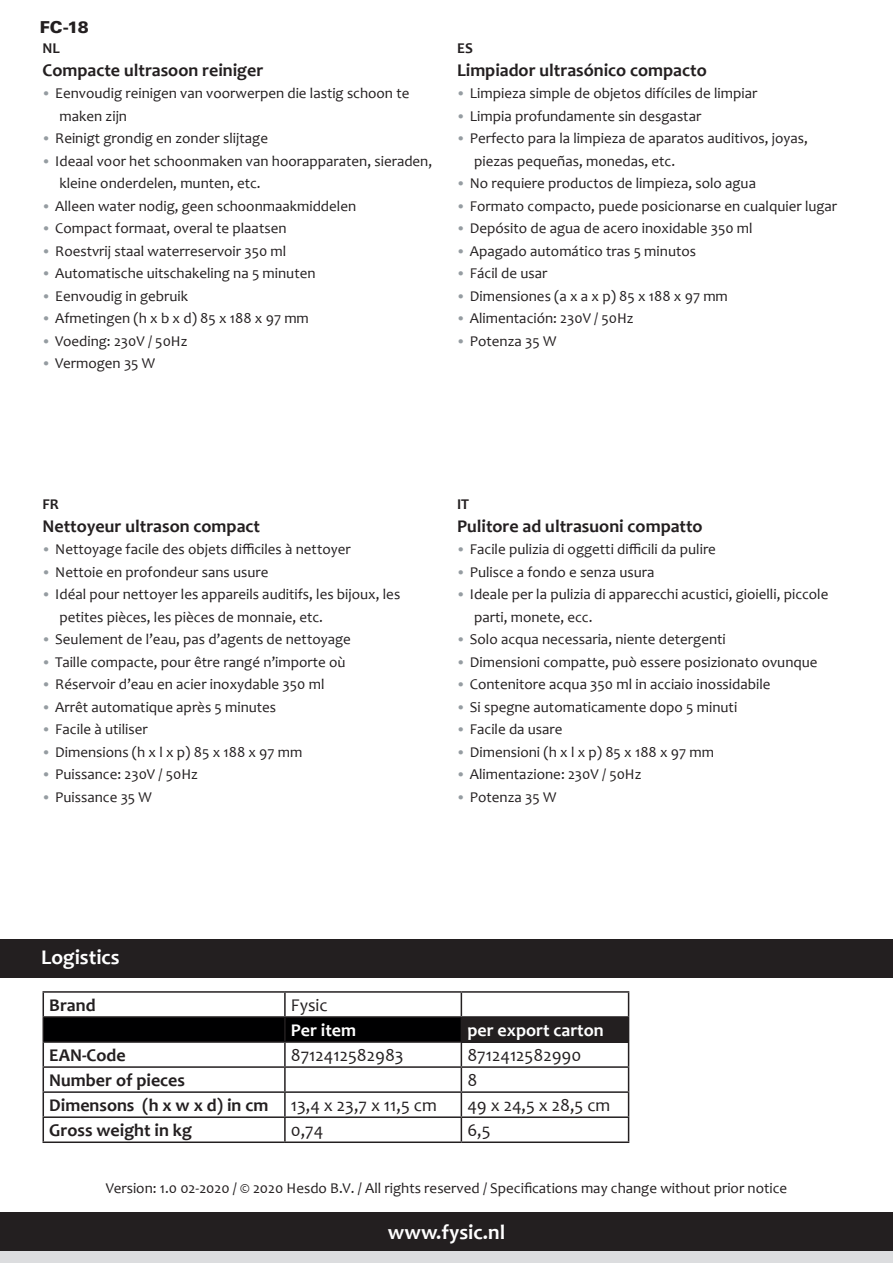
<style>
.page{position:relative;width:893px;height:1263px;background:#fff}
.page>*{position:absolute;margin:0;border:0;box-sizing:border-box;transform-origin:0 0}
.t1{font:700 21px "Candara";color:#fff}
.t2{font:700 18px "Candara";color:#231f20}
.t3{font:18px "Candara";color:#231f20}
.t4{font:700 18px "Candara";color:#fff}
.t5{font:900 16.5px "Univers LT Std";color:#231f20}
.t6{font:15px/22.5px "Candara";color:#231f20}
.t7{font:700 15px "Candara";color:#231f20}
.s1{font-family:"Calibri";font-weight:300;color:#959ca1}
</style>
<div class="page">
<div style="left:0;top:1242px;width:893px;height:21px;background:#dcdddf"></div>
<div style="left:0;top:1212px;width:893px;height:38px;background:#231f20"></div>
<div style="left:461px;top:1017px;width:168px;height:25px;background:#231f20"></div>
<hr style="left:43px;top:991px;width:242px;height:2px;background:#231f20">
<hr style="left:285px;top:991px;width:176px;height:2px;background:#231f20">
<hr style="left:461px;top:991px;width:168px;height:2px;background:#231f20">
<hr style="left:461px;top:1016px;width:168px;height:2px;background:#231f20">
<hr style="left:461px;top:1041px;width:168px;height:2px;background:#231f20">
<hr style="left:461px;top:1066px;width:168px;height:2px;background:#231f20">
<hr style="left:461px;top:1091px;width:168px;height:2px;background:#231f20">
<hr style="left:461px;top:1116px;width:168px;height:2px;background:#231f20">
<svg style="left:43px;top:993px;width:419px;height:148px"></svg>
<svg style="left:628px;top:993px;width:1px;height:148px"></svg>
<hr style="left:43px;top:1141px;width:242px;height:2px;background:#231f20">
<hr style="left:285px;top:1141px;width:176px;height:2px;background:#231f20">
<hr style="left:461px;top:1141px;width:168px;height:2px;background:#231f20">
<div style="left:0;top:940px;width:893px;height:38px;background:#231f20"></div>
<p class="t5" style="left:40px;top:18px;width:50px">FC-18</p>
<p class="t7" style="left:43px;top:42px;width:19px">NL</p>
<p class="t2" style="left:43px;top:63px;width:222px">Compacte ultrasoon reiniger</p>
<p class="t6" style="left:60px;top:83px;width:351px;text-indent:-17px"><span class="s1">•</span> Eenvoudig reinigen van voorwerpen die lastig schoon te maken zijn</p>
<p class="t6" style="left:43px;top:128px;width:227px"><span class="s1">•</span> Reinigt grondig en zonder slijtage</p>
<p class="t6" style="left:60px;top:151px;width:374px;text-indent:-17px"><span class="s1">•</span> Ideaal voor het schoonmaken van hoorapparaten, sieraden, kleine onderdelen, munten, etc.</p>
<p class="t6" style="left:43px;top:196px;width:315px"><span class="s1">•</span> Alleen water nodig, geen schoonmaakmiddelen</p>
<p class="t6" style="left:43px;top:218px;width:245px"><span class="s1">•</span> Compact formaat, overal te plaatsen</p>
<p class="t6" style="left:43px;top:241px;width:245px"><span class="s1">•</span> Roestvrij staal waterreservoir 350 ml</p>
<p class="t6" style="left:43px;top:263px;width:275px"><span class="s1">•</span> Automatische uitschakeling na 5 minuten</p>
<p class="t6" style="left:43px;top:286px;width:147px"><span class="s1">•</span> Eenvoudig in gebruik</p>
<p class="t6" style="left:43px;top:308px;width:268px"><span class="s1">•</span> Afmetingen (h x b x d) 85 x 188 x 97 mm</p>
<p class="t6" style="left:43px;top:331px;width:146px"><span class="s1">•</span> Voeding: 230V / 50Hz</p>
<p class="t6" style="left:43px;top:353px;width:114px"><span class="s1">•</span> Vermogen 35 W</p>
<p class="t7" style="left:457px;top:42px;width:17px">ES</p>
<p class="t2" style="left:457px;top:63px;width:251px">Limpiador ultrasónico compacto</p>
<p class="t6" style="left:457px;top:83px;width:302px"><span class="s1">•</span> Limpieza simple de objetos difíciles de limpiar</p>
<p class="t6" style="left:457px;top:106px;width:246px"><span class="s1">•</span> Limpia profundamente sin desgastar</p>
<p class="t6" style="left:474px;top:128px;width:335px;text-indent:-17px"><span class="s1">•</span> Perfecto para la limpieza de aparatos auditivos, joyas, piezas pequeñas, monedas, etc.</p>
<p class="t6" style="left:457px;top:173px;width:300px"><span class="s1">•</span> No requiere productos de limpieza, solo agua</p>
<p class="t6" style="left:457px;top:196px;width:382px"><span class="s1">•</span> Formato compacto, puede posicionarse en cualquier lugar</p>
<p class="t6" style="left:457px;top:218px;width:297px"><span class="s1">•</span> Depósito de agua de acero inoxidable 350 ml</p>
<p class="t6" style="left:457px;top:241px;width:240px"><span class="s1">•</span> Apagado automático tras 5 minutos</p>
<p class="t6" style="left:457px;top:263px;width:92px"><span class="s1">•</span> Fácil de usar</p>
<p class="t6" style="left:457px;top:286px;width:272px"><span class="s1">•</span> Dimensiones (a x a x p) 85 x 188 x 97 mm</p>
<p class="t6" style="left:457px;top:308px;width:178px"><span class="s1">•</span> Alimentación: 230V / 50Hz</p>
<p class="t6" style="left:457px;top:331px;width:101px"><span class="s1">•</span> Potenza 35 W</p>
<p class="t7" style="left:43px;top:498px;width:18px">FR</p>
<p class="t2" style="left:43px;top:518px;width:219px">Nettoyeur ultrason compact</p>
<p class="t6" style="left:43px;top:538px;width:310px"><span class="s1">•</span> Nettoyage facile des objets di昀케ciles à nettoyer</p>
<p class="t6" style="left:43px;top:562px;width:227px"><span class="s1">•</span> Nettoie en profondeur sans usure</p>
<p class="t6" style="left:60px;top:584px;width:342px;text-indent:-17px"><span class="s1">•</span> Idéal pour nettoyer les appareils auditifs, les bijoux, les petites pièces, les pièces de monnaie, etc.</p>
<p class="t6" style="left:43px;top:629px;width:310px"><span class="s1">•</span> Seulement de l’eau, pas d’agents de nettoyage</p>
<p class="t6" style="left:43px;top:652px;width:305px"><span class="s1">•</span> Taille compacte, pour être rangé n’importe où</p>
<p class="t6" style="left:43px;top:674px;width:283px"><span class="s1">•</span> Réservoir d’eau en acier inoxydable 350 ml</p>
<p class="t6" style="left:43px;top:697px;width:235px"><span class="s1">•</span> Arrêt automatique après 5 minutes</p>
<p class="t6" style="left:43px;top:718px;width:107px"><span class="s1">•</span> Facile à utiliser</p>
<p class="t6" style="left:43px;top:742px;width:261px"><span class="s1">•</span> Dimensions (h x l x p) 85 x 188 x 97 mm</p>
<p class="t6" style="left:43px;top:764px;width:157px"><span class="s1">•</span> Puissance: 230V / 50Hz</p>
<p class="t6" style="left:43px;top:787px;width:111px"><span class="s1">•</span> Puissance 35 W</p>
<p class="t7" style="left:457px;top:498px;width:14px">IT</p>
<p class="t2" style="left:457px;top:518px;width:247px">Pulitore ad ultrasuoni compatto</p>
<p class="t6" style="left:457px;top:538px;width:260px"><span class="s1">•</span> Facile pulizia di oggetti di昀케cili da pulire</p>
<p class="t6" style="left:457px;top:562px;width:199px"><span class="s1">•</span> Pulisce a fondo e senza usura</p>
<p class="t6" style="left:474px;top:584px;width:356px;text-indent:-17px"><span class="s1">•</span> Ideale per la pulizia di apparecchi acustici, gioielli, piccole parti, monete, ecc.</p>
<p class="t6" style="left:457px;top:629px;width:270px"><span class="s1">•</span> Solo acqua necessaria, niente detergenti</p>
<p class="t6" style="left:457px;top:652px;width:362px"><span class="s1">•</span> Dimensioni compatte, può essere posizionato ovunque</p>
<p class="t6" style="left:457px;top:674px;width:315px"><span class="s1">•</span> Contenitore acqua 350 ml in acciaio inossidabile</p>
<p class="t6" style="left:457px;top:697px;width:282px"><span class="s1">•</span> Si spegne automaticamente dopo 5 minuti</p>
<p class="t6" style="left:457px;top:719px;width:107px"><span class="s1">•</span> Facile da usare</p>
<p class="t6" style="left:457px;top:742px;width:258px"><span class="s1">•</span> Dimensioni (h x l x p) 85 x 188 x 97 mm</p>
<p class="t6" style="left:457px;top:764px;width:186px"><span class="s1">•</span> Alimentazione: 230V / 50Hz</p>
<p class="t6" style="left:457px;top:787px;width:101px"><span class="s1">•</span> Potenza 35 W</p>
<h1 class="t1" style="left:41px;top:949px;width:80px">Logistics</h1>
<p class="t2" style="left:49px;top:998px;width:48px">Brand</p>
<p class="t3" style="left:291px;top:998px;width:38px">Fysic</p>
<p class="t4" style="left:291px;top:1023px;width:67px">Per item</p>
<p class="t4" style="left:467px;top:1019px;width:138px">per export carton</p>
<p class="t2" style="left:49px;top:1048px;width:78px">EAN-Code</p>
<p class="t3" style="left:291px;top:1048px;width:114px">8712412582983</p>
<p class="t3" style="left:467px;top:1048px;width:115px">8712412582990</p>
<p class="t2" style="left:49px;top:1073px;width:137px">Number of pieces</p>
<p class="t3" style="left:467px;top:1073px;width:11px">8</p>
<p class="t2" style="left:49px;top:1098px;width:221px">Dimensons (h x w x d) in cm</p>
<p class="t3" style="left:291px;top:1098px;width:147px">13,4 x 23,7 x 11,5 cm</p>
<p class="t3" style="left:467px;top:1098px;width:144px">49 x 24,5 x 28,5 cm</p>
<p class="t2" style="left:49px;top:1123px;width:144px">Gross weight in kg</p>
<p class="t3" style="left:291px;top:1123px;width:34px">0,74</p>
<p class="t3" style="left:467px;top:1123px;width:25px">6,5</p>
<p class="t6" style="left:106px;top:1177px;width:683px">Version: 1.0 02-2020 / © 2020 Hesdo B.V. / All rights reserved / Speci昀椀cations may change without prior notice</p>
<h1 class="t1" style="left:388px;top:1223px;width:119px">www.fysic.nl</h1>
</div>
